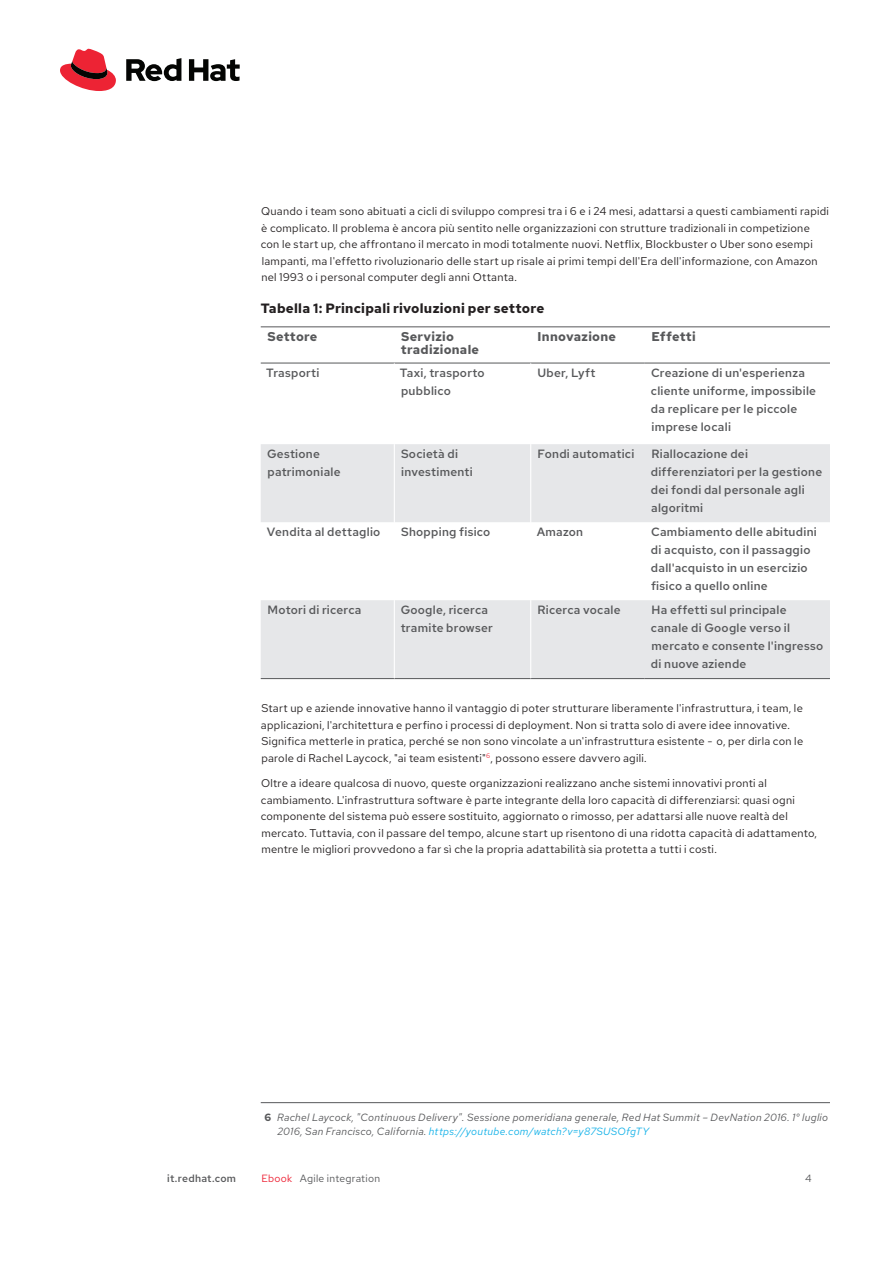
<style>
.page{position:relative;width:893px;height:1263px;background:#fff}
.page>*{position:absolute;margin:0;border:0;box-sizing:border-box;transform-origin:0 0}
.Main_-_Table_Name{font:700 13.5px "Red Hat Text";letter-spacing:.015em;color:#231f20}
.Main_-_Table_Subhead{font:700 12.75px/13.5px "Red Hat Text";letter-spacing:.02em;color:#57585a}
.Main_-_Table_Body__l{font:500 12px/18px "Red Hat Text";letter-spacing:.02em;color:#57585a}
.Main_-_Body{font:11.25px/16.5px "Red Hat Text";letter-spacing:.02em;color:#231f20}
.Main_-_Footnote{font:italic 10.5px/13.5px "Red Hat Text";letter-spacing:.025em;color:#57585a}
.Footer_-_Running_Foo{font:10.5px "Red Hat Text";letter-spacing:.025em;color:#57585a}
.t1{font:500 10.5px "Red Hat Text";letter-spacing:.02em;color:#57585a}
.s1{font-weight:700;font-style:normal}
.s2{color:#13b1e8}
.s3{color:#ed2133}
</style>
<div class="page">
<hr style="left:261px;top:326px;width:569px;height:1px;background:#57585a">
<svg style="left:261px;top:444px;width:569px;height:234px;fill:#e6e7e9"></svg>
<hr style="left:261px;top:363px;width:133px;height:1px;background:#57585a">
<hr style="left:394px;top:363px;width:137px;height:1px;background:#57585a">
<hr style="left:531px;top:363px;width:114px;height:1px;background:#57585a">
<hr style="left:645px;top:363px;width:185px;height:1px;background:#57585a">
<hr style="left:261px;top:678px;width:133px;height:1px;background:#57585a">
<hr style="left:394px;top:678px;width:137px;height:1px;background:#57585a">
<hr style="left:531px;top:678px;width:114px;height:1px;background:#57585a">
<hr style="left:645px;top:678px;width:185px;height:1px;background:#57585a">
<hr style="left:394px;top:363px;width:1px;height:81px;background:#fff">
<hr style="left:530px;top:363px;width:1px;height:81px;background:#fff">
<hr style="left:394px;top:444px;width:1px;height:78px;background:#fff">
<hr style="left:530px;top:444px;width:1px;height:78px;background:#fff">
<hr style="left:394px;top:522px;width:1px;height:78px;background:#fff">
<hr style="left:530px;top:522px;width:1px;height:78px;background:#fff">
<hr style="left:394px;top:600px;width:1px;height:78px;background:#fff">
<hr style="left:530px;top:600px;width:1px;height:78px;background:#fff">
<hr style="left:261px;top:1102px;width:569px;height:1px;background:#57585a">
<svg style="left:60px;top:49px;width:56px;height:42px"></svg>
<svg style="left:126px;top:58px;width:114px;height:23px"></svg>
<p class="Main_-_Body" style="left:261px;top:203px;width:570px">Quando i team sono abituati a cicli di sviluppo compresi tra i 6 e i 24 mesi, adattarsi a questi cambiamenti rapidi è complicato. Il problema è ancora più sentito nelle organizzazioni con strutture tradizionali in competizione con le start up, che affrontano il mercato in modi totalmente nuovi. Netflix, Blockbuster o Uber sono esempi lampanti, ma l'effetto rivoluzionario delle start up risale ai primi tempi dell'Era dell'informazione, con Amazon nel 1993 o i personal computer degli anni Ottanta.</p>
<p class="Main_-_Table_Name" style="left:261px;top:299px;width:285px">Tabella 1: Principali rivoluzioni per settore</p>
<p class="Main_-_Table_Subhead" style="left:267px;top:329px;width:51px">Settore</p>
<p class="Main_-_Table_Subhead" style="left:401px;top:329px;width:80px">Servizio tradizionale</p>
<p class="Main_-_Table_Subhead" style="left:538px;top:329px;width:80px">Innovazione</p>
<p class="Main_-_Table_Subhead" style="left:651px;top:329px;width:46px">Effetti</p>
<p class="Main_-_Table_Body__l" style="left:266px;top:363px;width:55px">Trasporti</p>
<p class="Main_-_Table_Body__l" style="left:400px;top:363px;width:86px">Taxi, trasporto pubblico</p>
<p class="Main_-_Table_Body__l" style="left:537px;top:363px;width:60px">Uber, Lyft</p>
<p class="Main_-_Table_Body__l" style="left:651px;top:363px;width:167px">Creazione di un'esperienza cliente uniforme, impossibile da replicare per le piccole imprese locali</p>
<p class="Main_-_Table_Body__l" style="left:267px;top:444px;width:75px">Gestione patrimoniale</p>
<p class="Main_-_Table_Body__l" style="left:401px;top:444px;width:73px">Società di investimenti</p>
<p class="Main_-_Table_Body__l" style="left:537px;top:444px;width:98px">Fondi automatici</p>
<p class="Main_-_Table_Body__l" style="left:651px;top:444px;width:173px">Riallocazione dei differenziatori per la gestione dei fondi dal personale agli algoritmi</p>
<p class="Main_-_Table_Body__l" style="left:267px;top:522px;width:115px">Vendita al dettaglio</p>
<p class="Main_-_Table_Body__l" style="left:401px;top:522px;width:91px">Shopping fisico</p>
<p class="Main_-_Table_Body__l" style="left:537px;top:522px;width:48px">Amazon</p>
<p class="Main_-_Table_Body__l" style="left:651px;top:522px;width:167px">Cambiamento delle abitudini di acquisto, con il passaggio dall'acquisto in un esercizio fisico a quello online</p>
<p class="Main_-_Table_Body__l" style="left:268px;top:600px;width:96px">Motori di ricerca</p>
<p class="Main_-_Table_Body__l" style="left:401px;top:600px;width:94px">Google, ricerca tramite browser</p>
<p class="Main_-_Table_Body__l" style="left:537px;top:600px;width:85px">Ricerca vocale</p>
<p class="Main_-_Table_Body__l" style="left:651px;top:600px;width:174px">Ha effetti sul principale canale di Google verso il mercato e consente l'ingresso di nuove aziende</p>
<p class="Main_-_Body" style="left:261px;top:700px;width:544px">Start up e aziende innovative hanno il vantaggio di poter strutturare liberamente l'infrastruttura, i team, le applicazioni, l'architettura e perfino i processi di deployment. Non si tratta solo di avere idee innovative.<br>Significa metterle in pratica, perché se non sono vincolate a un'infrastruttura esistente - o, per dirla con le parole di Rachel Laycock, "ai team esistenti"<sup>6</sup>, possono essere davvero agili.</p>
<p class="Main_-_Body" style="left:261px;top:775px;width:558px">Oltre a ideare qualcosa di nuovo, queste organizzazioni realizzano anche sistemi innovativi pronti al cambiamento. L'infrastruttura software è parte integrante della loro capacità di differenziarsi: quasi ogni componente del sistema può essere sostituito, aggiornato o rimosso, per adattarsi alle nuove realtà del mercato. Tuttavia, con il passare del tempo, alcune start up risentono di una ridotta capacità di adattamento, mentre le migliori provvedono a far sì che la propria adattabilità sia protetta a tutti i costi.</p>
<p class="Main_-_Footnote" style="left:277px;top:1110px;width:552px;text-indent:-13px"><span class="s1">6</span> Rachel Laycock, "Continuous Delivery". Sessione pomeridiana generale, Red Hat Summit – DevNation 2016. 1° luglio<br>2016, San Francisco, California. <span class="s2">https://youtube.com/watch?v=y87SUSOfgTY</span></p>
<p class="t1" style="left:167px;top:1171px;width:70px">it.redhat.com</p>
<p class="Footer_-_Running_Foo" style="left:262px;top:1171px;width:120px"><span class="s3">Ebook</span> Agile integration</p>
<p class="Footer_-_Running_Foo" style="left:805px;top:1171px;width:8px">4</p>
</div>
